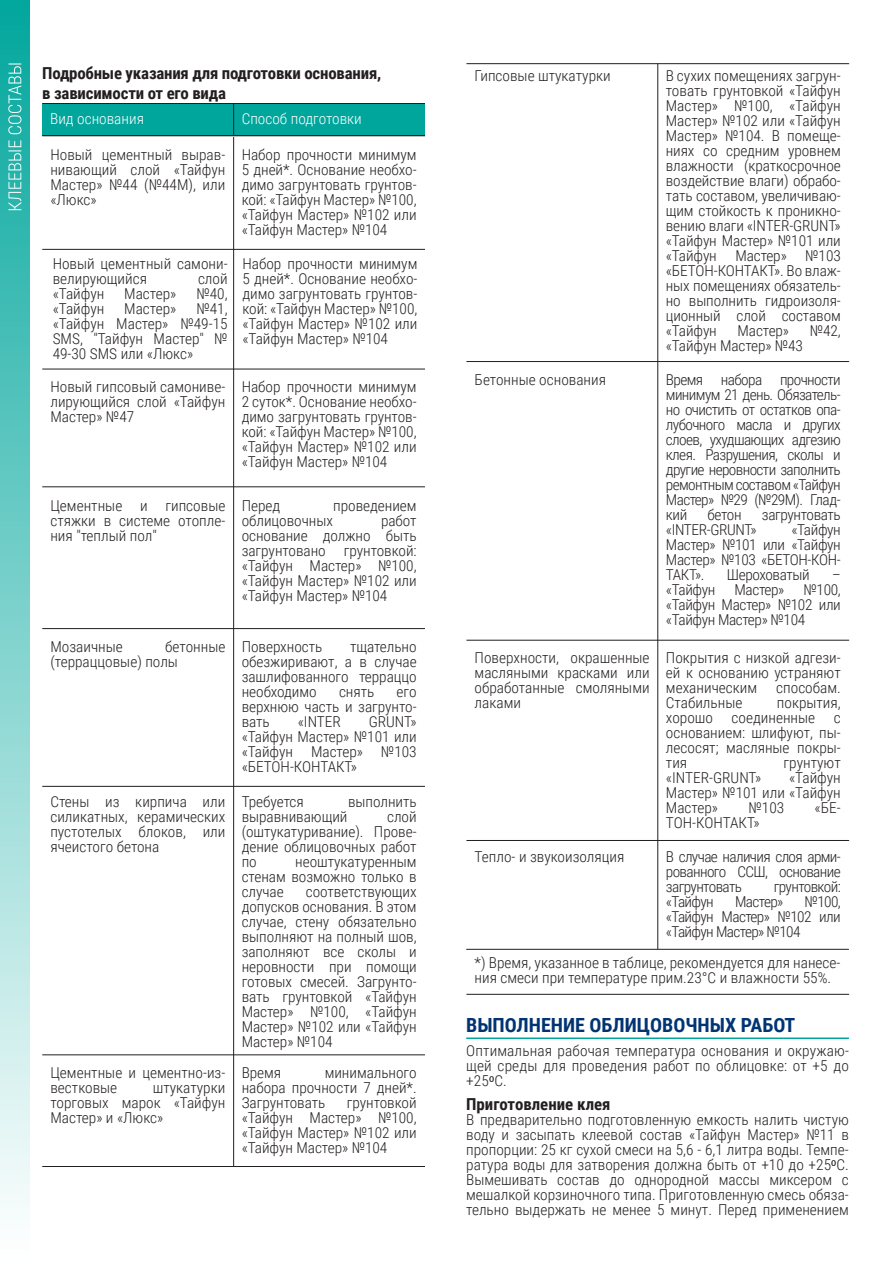
<style>
.page{position:relative;width:893px;height:1263px;background:#fff}
.page>*{position:absolute;margin:0;border:0;box-sizing:border-box;transform-origin:0 0}
.t1{font:700 19.5px "Roboto Condensed";color:#003473}
.t2{font:700 16.5px/19.8px "Roboto Condensed";letter-spacing:-.01em;color:#231f20}
.t3{font:300 15px/15px "Roboto Condensed";letter-spacing:-.005em;color:#231f20;text-align:justify}
.t4{font:300 15px "Roboto Condensed";letter-spacing:-.025em;color:#231f20}
.t5{font:300 15px "Roboto Condensed";color:#fff}
.t6{font:300 15px "Roboto Condensed";letter-spacing:-.04em;color:#231f20}
.s1{font-family:"Myriad Pro";font-weight:400}
</style>
<div class="page">
<div style="left:0;top:0;width:30px;height:1263px;background:linear-gradient(to bottom,#02a79d,#fff)"></div>
<svg style="left:8px;top:140px;width:13px;height:70px"></svg>
<svg style="left:8px;top:64px;width:13px;height:70px"></svg>
<hr style="left:42px;top:249px;width:383px;height:1px;background:#231f20">
<hr style="left:42px;top:369px;width:383px;height:1px;background:#231f20">
<hr style="left:233px;top:137px;width:1px;height:1029px;background:#231f20">
<div style="left:42px;top:104px;width:383px;height:32px;background:#00a69c"></div>
<hr style="left:42px;top:135px;width:383px;height:1px;background:#231f20">
<hr style="left:233px;top:104px;width:1px;height:32px;background:#231f20">
<hr style="left:42px;top:103px;width:383px;height:1px;background:#231f20">
<hr style="left:42px;top:486px;width:383px;height:1px;background:#231f20">
<hr style="left:42px;top:786px;width:383px;height:1px;background:#231f20">
<hr style="left:42px;top:1054px;width:383px;height:1px;background:#231f20">
<hr style="left:466px;top:63px;width:383px;height:1px;background:#231f20">
<hr style="left:42px;top:1166px;width:383px;height:1px;background:#231f20">
<hr style="left:42px;top:628px;width:383px;height:1px;background:#231f20">
<hr style="left:466px;top:361px;width:383px;height:1px;background:#231f20">
<hr style="left:466px;top:840px;width:383px;height:1px;background:#231f20">
<hr style="left:466px;top:640px;width:383px;height:1px;background:#231f20">
<hr style="left:657px;top:64px;width:1px;height:885px;background:#231f20">
<hr style="left:466px;top:949px;width:383px;height:1px;background:#231f20">
<hr style="left:466px;top:994px;width:383px;height:1px;background:#231f20">
<hr style="left:466px;top:1037px;width:383px;height:2px;background:#00a69c">
<p class="t2" style="left:42px;top:63px;width:340px">Подробные указания для подготовки основания, в зависимости от его вида</p>
<p class="t5" style="left:50px;top:108px;width:95px">Вид основания</p>
<p class="t5" style="left:242px;top:108px;width:122px">Способ подготовки</p>
<p class="t3" style="left:50px;top:147px;width:176px">Новый цементный вырав&shy;нивающий слой «Тайфун Мастер» №44 (№44М), или «Люкс»</p>
<p class="t3" style="left:53px;top:256px;width:176px">Новый цементный самони&shy;велирующийся</p>
<p class="t3" style="left:198px;top:271px;width:31px">слой</p>
<p class="t3" style="left:53px;top:286px;width:53px">«Тайфун</p>
<p class="t3" style="left:124px;top:286px;width:54px">Мастер»</p>
<p class="t3" style="left:196px;top:286px;width:33px">№40,</p>
<p class="t3" style="left:53px;top:301px;width:53px">«Тайфун</p>
<p class="t3" style="left:124px;top:301px;width:54px">Мастер»</p>
<p class="t3" style="left:53px;top:301px;width:176px;text-indent:144px">№41, «Тайфун Мастер» №49-15<br>SMS, "Тайфун Мастер" № 49-30 SMS или «Люкс»</p>
<p class="t3" style="left:50px;top:379px;width:177px">Новый гипсовый самониве&shy;лирующийся слой «Тайфун Мастер» №47</p>
<p class="t3" style="left:242px;top:147px;width:176px">Набор прочности минимум 5 дней*. Основание необхо&shy;димо загрунтовать грунтов&shy;кой: «Тайфун Мастер» №100, «Тайфун Мастер» №102 или «Тайфун Мастер» №104</p>
<p class="t3" style="left:242px;top:256px;width:176px">Набор прочности минимум 5 дней*. Основание необхо&shy;димо загрунтовать грунтов&shy;кой: «Тайфун Мастер» №100, «Тайфун Мастер» №102 или «Тайфун Мастер» №104</p>
<p class="t3" style="left:242px;top:379px;width:177px">Набор прочности минимум 2 суток*. Основание необхо&shy;димо загрунтовать грунтов&shy;кой: «Тайфун Мастер» №100, «Тайфун Мастер» №102 или «Тайфун Мастер» №104</p>
<p class="t3" style="left:50px;top:497px;width:176px">Цементные и гипсовые стяжки в системе отопле&shy;ния "теплый пол"</p>
<p class="t3" style="left:242px;top:497px;width:40px">Перед</p>
<p class="t3" style="left:333px;top:497px;width:85px">проведением</p>
<p class="t3" style="left:242px;top:512px;width:177px;text-indent:139px">работ основание должно быть загрунтовано грунтовкой: «Тайфун Мастер» №100, «Тайфун Мастер» №102 или «Тайфун Мастер» №104</p>
<p class="t3" style="left:242px;top:639px;width:82px">Поверхность</p>
<p class="t3" style="left:242px;top:512px;width:93px">облицовочных</p>
<p class="t3" style="left:50px;top:639px;width:177px;text-indent:115px">бетонные (терраццовые) полы</p>
<p class="t3" style="left:50px;top:639px;width:74px">Мозаичные</p>
<p class="t3" style="left:242px;top:639px;width:177px;text-indent:108px">тщательно обезжиривают, а в случае зашлифованного терраццо необходимо</p>
<p class="t3" style="left:242px;top:684px;width:177px;text-indent:155px">его верхнюю часть и загрунто&shy;вать</p>
<p class="t3" style="left:339px;top:684px;width:37px">снять</p>
<p class="t3" style="left:242px;top:714px;width:176px;text-indent:127px">GRUNT» «Тайфун Мастер» №101 или «Тайфун Мастер» №103 «БЕТОН-КОНТАКТ»</p>
<p class="t3" style="left:298px;top:714px;width:45px">«INTER</p>
<p class="t3" style="left:50px;top:793px;width:177px">Стены из кирпича или силикатных, керамических пустотелых блоков, или ячеистого бетона</p>
<p class="t3" style="left:50px;top:1064px;width:176px">Цементные и цементно-из&shy;вестковые</p>
<p class="t3" style="left:50px;top:1079px;width:176px;text-indent:102px">штукатурки торговых марок «Тайфун Мастер» и «Люкс»</p>
<p class="t3" style="left:242px;top:793px;width:64px">Требуется</p>
<p class="t3" style="left:348px;top:793px;width:70px">выполнить</p>
<p class="t3" style="left:242px;top:808px;width:107px">выравнивающий</p>
<p class="t3" style="left:242px;top:808px;width:176px;text-indent:145px">слой (оштукатуривание). Прове&shy;дение облицовочных работ по</p>
<p class="t3" style="left:242px;top:853px;width:177px;text-indent:54px">неоштукатуренным стенам возможно только в случае</p>
<p class="t3" style="left:242px;top:883px;width:177px;text-indent:64px">соответствующих допусков основания. В этом случае, стену обязательно выполняют на полный шов, заполняют все сколы и неровности при помощи готовых смесей. Загрунто&shy;вать грунтовкой «Тайфун Мастер» №100, «Тайфун Мастер» №102 или «Тайфун Мастер» №104</p>
<p class="t3" style="left:242px;top:1064px;width:41px">Время</p>
<p class="t3" style="left:242px;top:1064px;width:176px;text-indent:83px">минимального набора прочности 7 дней*.<br>Загрунтовать</p>
<p class="t3" style="left:242px;top:1094px;width:176px;text-indent:105px">грунтовкой «Тайфун Мастер» №100, «Тайфун Мастер» №102 или «Тайфун Мастер» №104</p>
<p class="t3" style="left:475px;top:67px;width:138px">Гипсовые штукатурки</p>
<p class="t3" style="left:666px;top:67px;width:177px">В сухих помещениях загрун&shy;товать грунтовкой «Тайфун Мастер» №100, «Тайфун Мастер» №102 или «Тайфун Мастер» №104. В помеще&shy;ниях со средним уровнем влажности (краткосрочное воздействие влаги) обрабо&shy;тать составом, увеличиваю&shy;щим стойкость к проникно&shy;вению влаги «INTER-GRUNT» «Тайфун Мастер» №101 или «Тайфун Мастер» №103 «БЕТОН-КОНТАКТ». Во влаж&shy;ных помещениях обязатель&shy;но выполнить гидроизоля&shy;ционный слой составом «Тайфун</p>
<p class="t3" style="left:738px;top:322px;width:53px">Мастер»</p>
<p class="t3" style="left:810px;top:322px;width:32px">№42,</p>
<p class="t3" style="left:666px;top:337px;width:139px">«Тайфун Мастер» №43</p>
<p class="t3" style="left:475px;top:371px;width:133px">Бетонные основания</p>
<p class="t3" style="left:666px;top:371px;width:176px">Время набора прочности минимум 21 день. Обязатель&shy;но очистить от остатков опа&shy;лубочного масла и других слоев, ухудшающих адгезию клея. Разрушения, сколы и другие неровности заполнить ремонтным составом «Тайфун Мастер» №29 (№29М). Глад&shy;кий</p>
<p class="t3" style="left:708px;top:506px;width:36px">бетон</p>
<p class="t4" style="left:762px;top:504px;width:80px">загрунтовать</p>
<p class="t4" style="left:666px;top:519px;width:92px">«INTER-GRUNT»</p>
<p class="t3" style="left:666px;top:521px;width:176px;text-indent:125px">«Тайфун Мастер» №101 или «Тайфун Мастер» №103 «БЕТОН-КОН-ТАКТ».</p>
<p class="t4" style="left:727px;top:564px;width:84px">Шероховатый</p>
<p class="t3" style="left:832px;top:566px;width:10px">–</p>
<p class="t3" style="left:666px;top:581px;width:51px">«Тайфун</p>
<p class="t3" style="left:734px;top:581px;width:51px">Мастер»</p>
<p class="t3" style="left:666px;top:581px;width:176px;text-indent:138px">№100, «Тайфун Мастер» №102 или «Тайфун Мастер» №104</p>
<p class="t3" style="left:475px;top:650px;width:177px">Поверхности, окрашенные масляными красками или обработанные смоляными лаками</p>
<p class="t3" style="left:666px;top:650px;width:176px">Покрытия с низкой адгези&shy;ей к основанию устраняют механическим</p>
<p class="t3" style="left:776px;top:680px;width:66px">способам.</p>
<p class="t3" style="left:666px;top:695px;width:78px">Стабильные</p>
<p class="t3" style="left:666px;top:695px;width:176px;text-indent:111px">покрытия, хорошо соединенные с основанием: шлифуют, пы&shy;лесосят; масляные покры&shy;тия</p>
<p class="t3" style="left:784px;top:755px;width:59px">грунтуют</p>
<p class="t3" style="left:666px;top:770px;width:176px;text-indent:123px">«Тайфун Мастер» №101 или «Тайфун Мастер»</p>
<p class="t3" style="left:666px;top:770px;width:97px">«INTER-GRUNT»</p>
<p class="t3" style="left:748px;top:800px;width:37px">№103</p>
<p class="t3" style="left:815px;top:800px;width:28px">«БЕ-</p>
<p class="t3" style="left:666px;top:815px;width:95px">ТОН-КОНТАКТ»</p>
<p class="t3" style="left:475px;top:848px;width:151px">Тепло- и звукоизоляция</p>
<p class="t3" style="left:666px;top:848px;width:176px">В случае наличия слоя арми&shy;рованного ССШ, основание загрунтовать</p>
<p class="t6" style="left:774px;top:876px;width:69px">грунтовкой:</p>
<p class="t3" style="left:666px;top:893px;width:49px">«Тайфун</p>
<p class="t3" style="left:735px;top:893px;width:50px">Мастер»</p>
<p class="t3" style="left:666px;top:893px;width:176px;text-indent:139px">№100, «Тайфун Мастер» №102 или «Тайфун Мастер» №104</p>
<p class="t3" style="left:475px;top:955px;width:367px">*) Время, указанное в таблице, рекомендуется для нанесе&shy;ния смеси при температуре прим.23°С и влажности 55%.</p>
<h1 class="t1" style="left:466px;top:1011px;width:331px">ВЫПОЛНЕНИЕ ОБЛИЦОВОЧНЫХ РАБОТ</h1>
<p class="t3" style="left:466px;top:1043px;width:384px">Оптимальная рабочая температура основания и окружаю&shy;щей среды для проведения работ по облицовке: от +5 до +25<span class="s1">0</span>С.</p>
<p class="t2" style="left:466px;top:1094px;width:146px">Приготовление клея</p>
<p class="t3" style="left:466px;top:1112px;width:384px">В предварительно подготовленную емкость налить чистую воду и засыпать клеевой состав «Тайфун Мастер» №11 в пропорции: 25 кг сухой смеси на 5,6 - 6,1 литра воды. Темпе&shy;ратура воды для затворения должна быть от +10 до +25<span class="s1">0</span>С.<br>Вымешивать состав до однородной массы миксером с мешалкой корзиночного типа. Приготовленную смесь обяза&shy;тельно выдержать не менее 5 минут. Перед применением</p>
</div>
